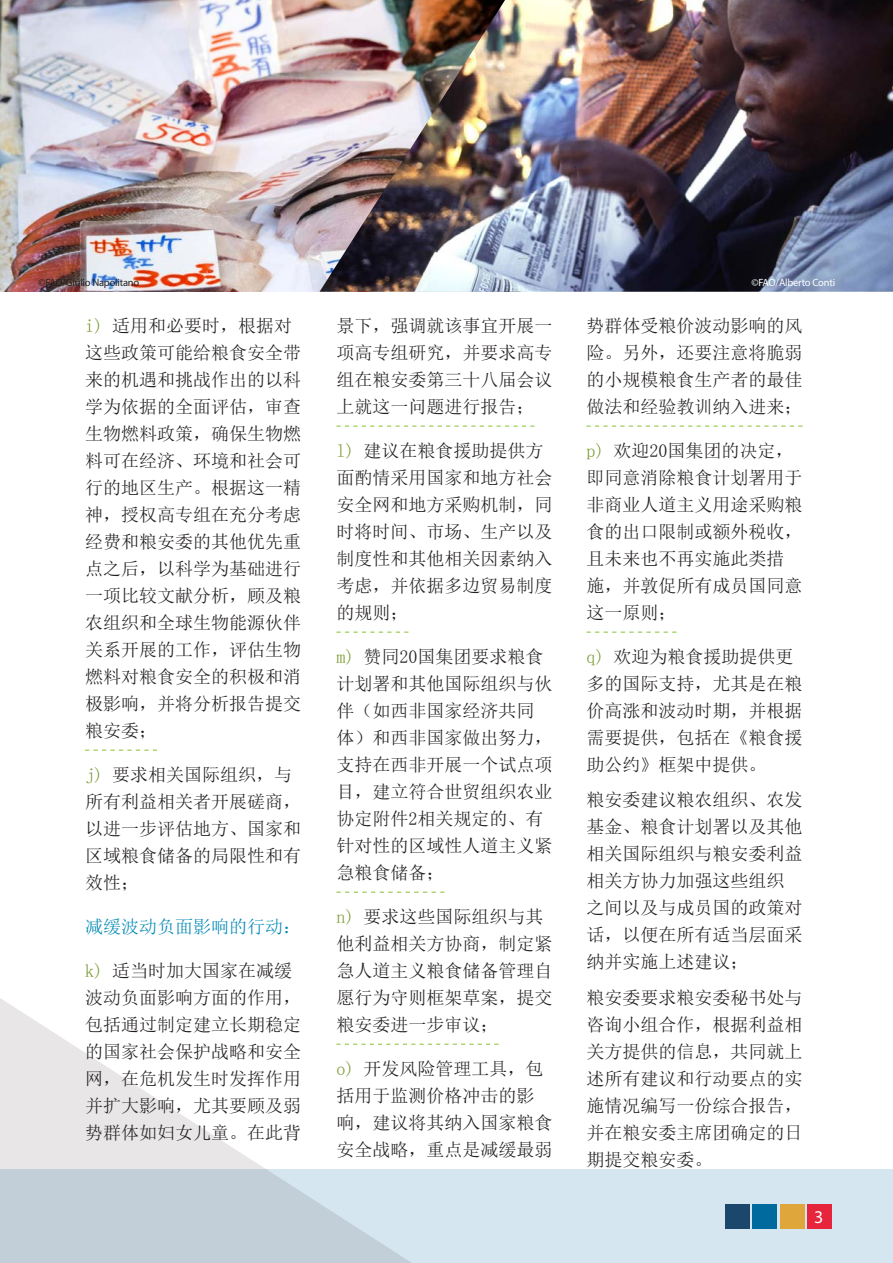
<style>
.page{position:relative;width:893px;height:1263px;background:#fff}
.page>*{position:absolute;margin:0;border:0;box-sizing:border-box;transform-origin:0 0}
.t1{font:18px/27px "N Sim Sun";color:#231f20}
.t2{font:18px "N Sim Sun";color:#0088b4}
.t3{font:18px "Myriad Pro";color:#fff}
.t4{font:10.5px "Myriad Pro";letter-spacing:-.02em;color:#231f20}
.t5{font:10.5px "Myriad Pro";letter-spacing:-.02em;color:#fff}
.s1{color:#799930}
</style>
<div class="page">
<svg style="left:0;top:998px;width:407px;height:171px"></svg>
<img style="left:0;top:0;width:320px;height:292px">
<img style="left:320px;top:0;width:573px;height:292px">
<svg style="left:336px;top:426px;width:198px;height:1px"></svg>
<svg style="left:336px;top:632px;width:72px;height:1px"></svg>
<svg style="left:336px;top:892px;width:108px;height:1px"></svg>
<svg style="left:336px;top:1044px;width:162px;height:1px"></svg>
<div style="left:0;top:1169px;width:893px;height:94px;background:linear-gradient(to right,#c0cdd7,#dcedf8)"></div>
<svg style="left:586px;top:426px;width:216px;height:1px"></svg>
<svg style="left:586px;top:632px;width:90px;height:1px"></svg>
<svg style="left:85px;top:750px;width:72px;height:1px"></svg>
<div style="left:780px;top:1204px;width:24px;height:24px;background:#dea63b"></div>
<div style="left:726px;top:1204px;width:24px;height:24px;background:#1a476b"></div>
<div style="left:807px;top:1204px;width:24px;height:24px;background:#e6243b"></div>
<div style="left:753px;top:1204px;width:24px;height:24px;background:#00699e"></div>
<p class="t4" style="left:38px;top:276px;width:102px">©FAO/Giulio Napolitano</p>
<p class="t5" style="left:751px;top:276px;width:85px">©FAO/Alberto Conti</p>
<p class="t1" style="left:85px;top:312px;width:217px"><span class="s1">i)</span> 适用和必要时，根据对这些政策可能给粮食安全带来的机遇和挑战作出的以科学为依据的全面评估，审查生物燃料政策，确保生物燃料可在经济、环境和社会可行的地区生产。根据这一精神，授权高专组在充分考虑经费和粮安委的其他优先重点之后，以科学为基础进行一项比较文献分析，顾及粮农组织和全球生物能源伙伴关系开展的工作，评估生物燃料对粮食安全的积极和消极影响，并将分析报告提交粮安委；</p>
<p class="t1" style="left:85px;top:761px;width:217px"><span class="s1">j)</span> 要求相关国际组织，与所有利益相关者开展磋商，以进一步评估地方、国家和区域粮食储备的局限性和有效性；</p>
<p class="t2" style="left:85px;top:917px;width:217px">减缓波动负面影响的行动：</p>
<p class="t1" style="left:85px;top:957px;width:217px"><span class="s1">k)</span> 适当时加大国家在减缓波动负面影响方面的作用，包括通过制定建立长期稳定的国家社会保护战略和安全网，在危机发生时发挥作用并扩大影响，尤其要顾及弱势群体如妇女儿童。在此背</p>
<p class="t1" style="left:336px;top:312px;width:218px;text-align:justify">景下，强调就该事宜开展一项高专组研究，并要求高专组在粮安委第三十八届会议上就这一问题进行报告；</p>
<p class="t1" style="left:336px;top:437px;width:218px"><span class="s1">l)</span> 建议在粮食援助提供方面酌情采用国家和地方社会安全网和地方采购机制，同时将时间、市场、生产以及制度性和其他相关因素纳入考虑，并依据多边贸易制度的规则；</p>
<p class="t1" style="left:336px;top:643px;width:218px"><span class="s1">m)</span> 赞同20国集团要求粮食计划署和其他国际组织与伙伴（如西非国家经济共同体）和西非国家做出努力，支持在西非开展一个试点项目，建立符合世贸组织农业协定附件2相关规定的、有针对性的区域性人道主义紧急粮食储备；</p>
<p class="t1" style="left:336px;top:903px;width:218px"><span class="s1">n)</span> 要求这些国际组织与其他利益相关方协商，制定紧急人道主义粮食储备管理自愿行为守则框架草案，提交粮安委进一步审议；</p>
<p class="t1" style="left:336px;top:1055px;width:218px"><span class="s1">o)</span> 开发风险管理工具，包括用于监测价格冲击的影响，建议将其纳入国家粮食安全战略，重点是减缓最弱</p>
<p class="t1" style="left:586px;top:312px;width:217px;text-align:justify">势群体受粮价波动影响的风险。另外，还要注意将脆弱的小规模粮食生产者的最佳做法和经验教训纳入进来；</p>
<p class="t1" style="left:586px;top:437px;width:217px"><span class="s1">p)</span> 欢迎20国集团的决定，即同意消除粮食计划署用于非商业人道主义用途采购粮食的出口限制或额外税收，且未来也不再实施此类措施，并敦促所有成员国同意这一原则；</p>
<p class="t1" style="left:586px;top:643px;width:217px"><span class="s1">q)</span> 欢迎为粮食援助提供更多的国际支持，尤其是在粮价高涨和波动时期，并根据需要提供，包括在《粮食援助公约》框架中提供。</p>
<p class="t1" style="left:586px;top:786px;width:217px">粮安委建议粮农组织、农发基金、粮食计划署以及其他相关国际组织与粮安委利益相关方协力加强这些组织之间以及与成员国的政策对话，以便在所有适当层面采纳并实施上述建议；</p>
<p class="t1" style="left:586px;top:984px;width:217px;text-align:justify">粮安委要求粮安委秘书处与咨询小组合作，根据利益相关方提供的信息，共同就上述所有建议和行动要点的实施情况编写一份综合报告，并在粮安委主席团确定的日期提交粮安委。</p>
<p class="t3" style="left:814px;top:1206px;width:11px">3</p>
</div>
